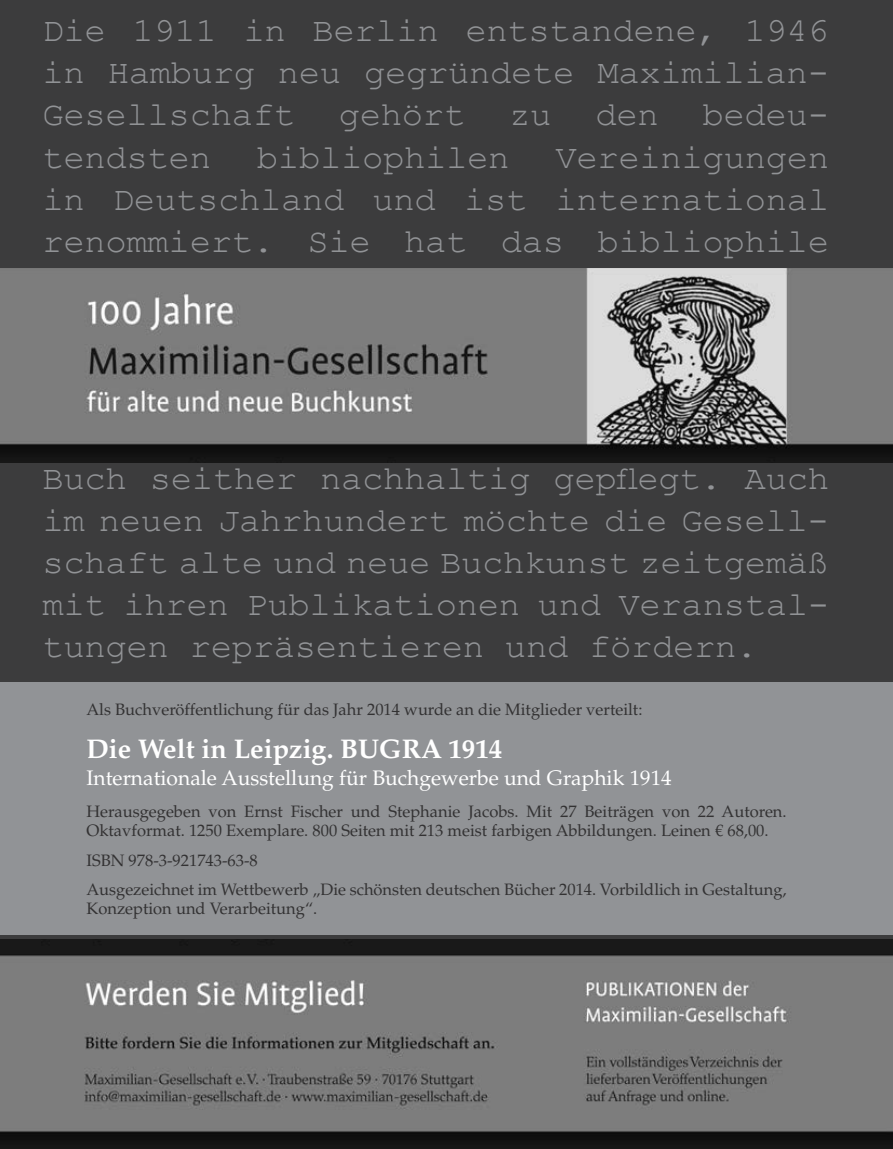
<style>
.page{position:relative;width:893px;height:1149px;background:#fff}
.page>*{position:absolute;margin:0;border:0;box-sizing:border-box;transform-origin:0 0}
.t1{font:33.75px/42px "Courier New";letter-spacing:-.01em;color:#919396;text-align:justify;scale:1.06 1}
.t2{font:700 27px "Palatino LT Std";color:#fff}
.t3{font:21px "Palatino LT Std";color:#fff}
.t4{font:16.5px/18.9px "Palatino LT Std";color:#333233}
</style>
<div class="page">
<div style="left:0;top:0;width:893px;height:971px;background:#3c3c3d"></div>
<div style="left:0;top:682px;width:893px;height:252px;background:#919396"></div>
<img style="left:578px;top:939px;width:315px;height:209px">
<img style="left:0;top:939px;width:503px;height:209px">
<img style="left:503px;top:939px;width:75px;height:209px">
<img style="left:0;top:268px;width:488px;height:194px">
<img style="left:488px;top:268px;width:99px;height:194px">
<img style="left:587px;top:268px;width:306px;height:194px">
<p class="t1" style="left:43px;top:9px;width:743px">Die 1911 in Berlin entstandene, 1946 in Hamburg neu gegründete Maximilian-Gesellschaft</p>
<p class="t1" style="left:339px;top:93px;width:121px">gehört</p>
<p class="t1" style="left:509px;top:93px;width:41px">zu</p>
<p class="t1" style="left:595px;top:93px;width:61px">den</p>
<p class="t1" style="left:703px;top:93px;width:121px">bedeu-</p>
<p class="t1" style="left:43px;top:135px;width:160px">tendsten</p>
<p class="t1" style="left:257px;top:135px;width:240px">bibliophilen</p>
<p class="t1" style="left:43px;top:135px;width:744px;text-indent:513px">Vereinigungen in Deutschland und ist international renommiert. Sie hat das bibliophile</p>
<p class="t1" style="left:43px;top:456px;width:744px">Buch seither nachhaltig gepflegt. Auch im neuen Jahrhundert möchte die Gesell&shy;schaft alte und neue Buchkunst zeitgemäß mit ihren Publikationen und Veranstal&shy;tungen repräsentieren und fördern.</p>
<p class="t4" style="left:86px;top:699px;width:557px">Als Buchveröffentlichung für das Jahr 2014 wurde an die Mitglieder verteilt:</p>
<p class="t2" style="left:86px;top:733px;width:417px">Die Welt in Leipzig. BUGRA 1914</p>
<p class="t3" style="left:86px;top:765px;width:587px">Internationale Ausstellung für Buchgewerbe und Graphik 1914</p>
<p class="t4" style="left:86px;top:802px;width:702px">Herausgegeben von Ernst Fischer und Stephanie Jacobs. Mit 27 Beiträgen von 22 Autoren.<br>Oktavformat. 1250 Exemplare. 800 Seiten mit 213 meist farbigen Abbildungen. Leinen € 68,00.</p>
<p class="t4" style="left:86px;top:845px;width:702px;line-height:29.5px">ISBN 978-3-921743-63-8<br>Ausgezeichnet im Wettbewerb „Die schönsten deutschen Bücher 2014. Vorbildlich in Gestaltung,</p>
<p class="t4" style="left:86px;top:899px;width:232px">Konzeption und Verarbeitung“.</p>
</div>
